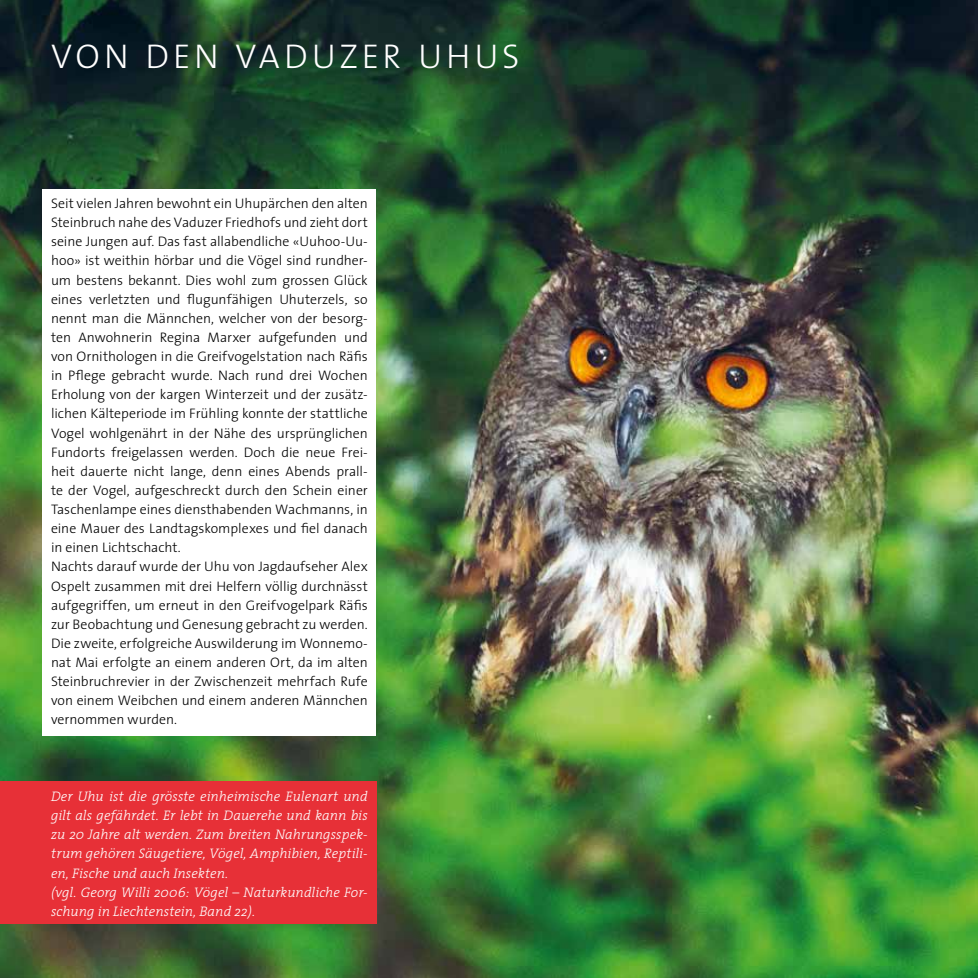
<style>
.page{position:relative;width:978px;height:978px;background:#fff}
.page>*{position:absolute;margin:0;border:0;box-sizing:border-box;transform-origin:0 0}
.t1{font:300 34.5px "The Sans";letter-spacing:.11em;color:#fff}
.t2{font:300 13.8px/19px "The Sans";color:#000}
.t3{font:italic 300 13.8px/19px "The Serif";color:#fff}
</style>
<div class="page">
<img style="left:0;top:0;width:978px;height:978px">
<div style="left:43px;top:189px;width:333px;height:547px;background:#fff"></div>
<div style="left:0;top:781px;width:376px;height:143px;background:#e73037"></div>
<h1 class="t1" style="left:51px;top:28px;width:470px">VON DEN VADUZER UHUS</h1>
<p class="t2" style="left:51px;top:193px;width:318px">Seit vielen Jahren bewohnt ein Uhupärchen den alten Steinbruch nahe des Vaduzer Friedhofs und zieht dort seine Jungen auf. Das fast allabendliche «Uuhoo-Uu&shy;hoo» ist weithin hörbar und die Vögel sind rundher&shy;um bestens bekannt. Dies wohl zum grossen Glück eines verletzten und flugunfähigen Uhuterzels, so nennt man die Männchen, welcher von der besorg&shy;ten Anwohnerin Regina Marxer aufgefunden und von Ornithologen in die Greifvogelstation nach Räfis in Pflege gebracht wurde. Nach rund drei Wochen Erholung von der kargen Winterzeit und der zusätz&shy;lichen Kälteperiode im Frühling konnte der stattliche Vogel wohlgenährt in der Nähe des ursprünglichen Fundorts freigelassen werden. Doch die neue Frei&shy;heit dauerte nicht lange, denn eines Abends prall&shy;te der Vogel, aufgeschreckt durch den Schein einer Taschenlampe eines diensthabenden Wachmanns, in eine Mauer des Landtagskomplexes und fiel danach in einen Lichtschacht.<br>Nachts darauf wurde der Uhu von Jagdaufseher Alex Ospelt zusammen mit drei Helfern völlig durchnässt aufgegriffen, um erneut in den Greifvogelpark Räfis zur Beobachtung und Genesung gebracht zu werden.<br>Die zweite, erfolgreiche Auswilderung im Wonnemo&shy;nat Mai erfolgte an einem anderen Ort, da im alten Steinbruchrevier in der Zwischenzeit mehrfach Rufe von einem Weibchen und einem anderen Männchen vernommen wurden.</p>
<p class="t3" style="left:51px;top:786px;width:318px">Der Uhu ist die grösste einheimische Eulenart und gilt als gefährdet. Er lebt in Dauerehe und kann bis zu 20 Jahre alt werden. Zum breiten Nahrungsspek&shy;trum gehören Säugetiere, Vögel, Amphibien, Reptili&shy;en, Fische und auch Insekten.<br>(vgl. Georg Willi 2006: Vögel – Naturkundliche For&shy;schung in Liechtenstein, Band 22).</p>
</div>
